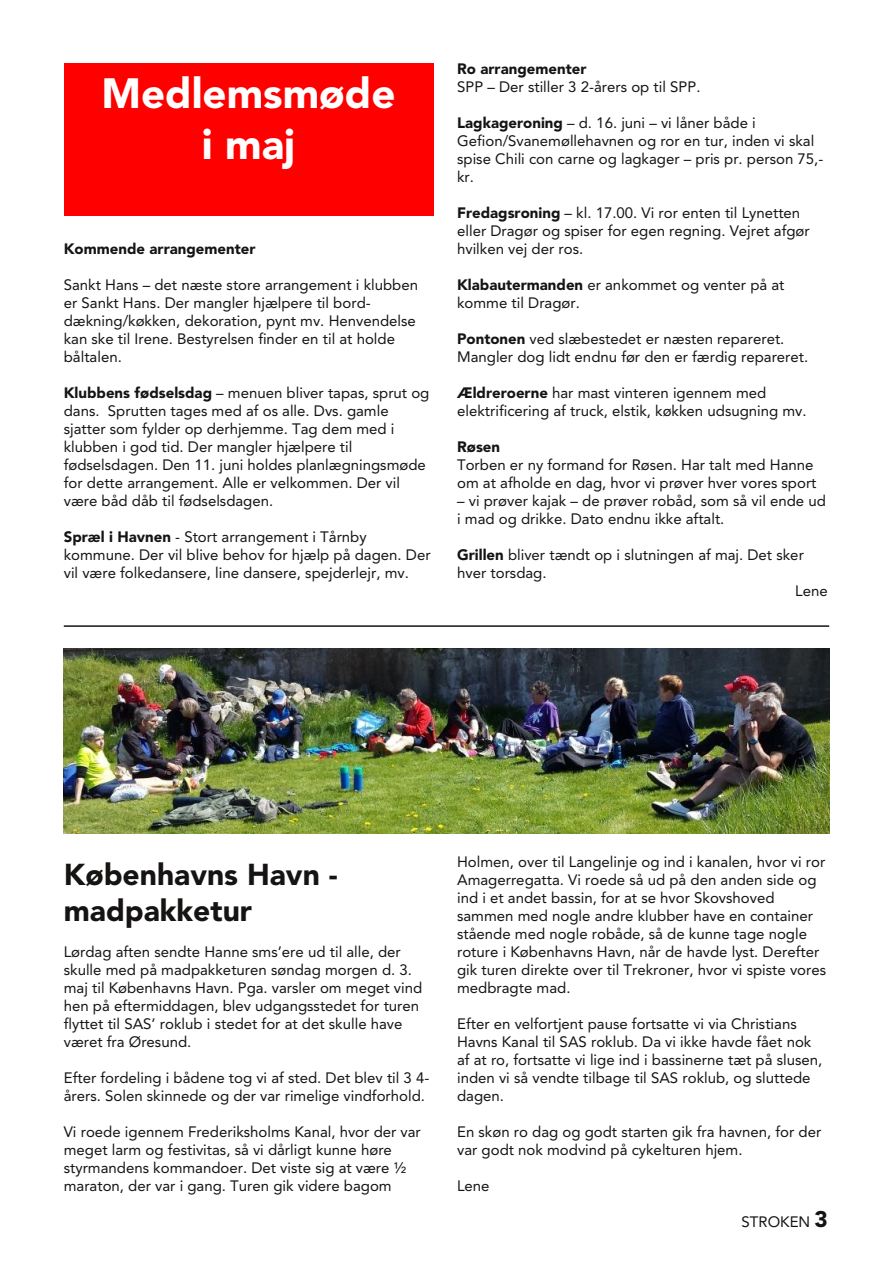
<style>
.page{position:relative;width:893px;height:1263px;background:#fff}
.page>*{position:absolute;margin:0;border:0;box-sizing:border-box;transform-origin:0 0}
.t1{font:900 42px/50.6px "Avenir";color:#fff;text-align:center}
.t2{font:900 30px/36px "Avenir";color:#161413}
.t3{font:15px/18px "Avenir";color:#161413}
.t4{font:900 15px "Avenir";color:#161413}
.s1{font-weight:900}
.s2{font-weight:900;font-size:22.5px}
</style>
<div class="page">
<div style="left:64px;top:64px;width:370px;height:152px;background:#f00"></div>
<hr style="left:64px;top:625px;width:765px;height:2px;background:#161413">
<img style="left:64px;top:649px;width:765px;height:184px">
<h1 class="t1" style="left:101px;top:68px;width:295px">Medlemsmøde i maj</h1>
<p class="t4" style="left:64px;top:240px;width:193px">Kommende arrangementer</p>
<p class="t3" style="left:64px;top:276px;width:356px">Sankt Hans – det næste store arrangement i klubben er Sankt Hans. Der mangler hjælpere til bord&shy;dækning/køkken, dekoration, pynt mv. Henvendelse kan ske til Irene. Bestyrelsen finder en til at holde båltalen.</p>
<p class="t3" style="left:64px;top:384px;width:367px"><span class="s1">Klubbens fødselsdag</span> – menuen bliver tapas, sprut og dans. Sprutten tages med af os alle. Dvs. gamle sjatter som fylder op derhjemme. Tag dem med i klubben i god tid. Der mangler hjælpere til fødselsdagen. Den 11. juni holdes planlægningsmøde for dette arrangement. Alle er velkommen. Der vil være båd dåb til fødselsdagen.</p>
<p class="t3" style="left:64px;top:528px;width:368px"><span class="s1">Spræl i Havnen</span> - Stort arrangement i Tårnby kommune. Der vil blive behov for hjælp på dagen. Der vil være folkedansere, line dansere, spejderlejr, mv.</p>
<p class="t4" style="left:457px;top:60px;width:131px">Ro arrangementer</p>
<p class="t3" style="left:457px;top:78px;width:245px">SPP – Der stiller 3 2-årers op til SPP.</p>
<p class="t3" style="left:457px;top:114px;width:368px"><span class="s1">Lagkageroning</span> – d. 16. juni – vi låner både i Gefion/Svanemøllehavnen og ror en tur, inden vi skal spise Chili con carne og lagkager – pris pr. person 75,- kr.</p>
<p class="t3" style="left:457px;top:204px;width:354px"><span class="s1">Fredagsroning</span> – kl. 17.00. Vi ror enten til Lynetten eller Dragør og spiser for egen regning. Vejret afgør hvilken vej der ros.</p>
<p class="t3" style="left:457px;top:276px;width:329px"><span class="s1">Klabautermanden</span> er ankommet og venter på at komme til Dragør.</p>
<p class="t3" style="left:457px;top:330px;width:353px"><span class="s1">Pontonen</span> ved slæbestedet er næsten repareret.<br>Mangler dog lidt endnu før den er færdig repareret.</p>
<p class="t3" style="left:457px;top:384px;width:351px"><span class="s1">Ældreroerne</span> har mast vinteren igennem med elektrificering af truck, elstik, køkken udsugning mv.</p>
<p class="t4" style="left:457px;top:438px;width:45px">Røsen</p>
<p class="t3" style="left:457px;top:456px;width:361px">Torben er ny formand for Røsen. Har talt med Hanne om at afholde en dag, hvor vi prøver hver vores sport</p>
<p class="t3" style="left:457px;top:492px;width:370px">– vi prøver kajak – de prøver robåd, som så vil ende ud i mad og drikke. Dato endnu ikke aftalt.</p>
<p class="t3" style="left:457px;top:546px;width:348px"><span class="s1">Grillen</span> bliver tændt op i slutningen af maj. Det sker</p>
<p class="t3" style="left:457px;top:564px;width:91px">hver torsdag.</p>
<p class="t3" style="left:795px;top:582px;width:34px">Lene</p>
<h2 class="t2" style="left:64px;top:856px;width:275px">Københavns Havn - madpakketur</h2>
<p class="t3" style="left:64px;top:942px;width:360px">Lørdag aften sendte Hanne sms’ere ud til alle, der skulle med på madpakketuren søndag morgen d. 3. maj til Københavns Havn. Pga. varsler om meget vind hen på eftermiddagen, blev udgangsstedet for turen flyttet til SAS’ roklub i stedet for at det skulle have været fra Øresund.</p>
<p class="t3" style="left:64px;top:1068px;width:367px">Efter fordeling i bådene tog vi af sted. Det blev til 3 4- årers. Solen skinnede og der var rimelige vindforhold.</p>
<p class="t3" style="left:64px;top:1122px;width:359px">Vi roede igennem Frederiksholms Kanal, hvor der var meget larm og festivitas, så vi dårligt kunne høre styrmandens kommandoer. Det viste sig at være ½ maraton, der var i gang. Turen gik videre bagom</p>
<p class="t3" style="left:457px;top:852px;width:371px">Holmen, over til Langelinje og ind i kanalen, hvor vi ror Amagerregatta. Vi roede så ud på den anden side og ind i et andet bassin, for at se hvor Skovshoved sammen med nogle andre klubber have en container stående med nogle robåde, så de kunne tage nogle roture i Københavns Havn, når de havde lyst. Derefter gik turen direkte over til Trekroner, hvor vi spiste vores medbragte mad.</p>
<p class="t3" style="left:457px;top:1014px;width:367px">Efter en velfortjent pause fortsatte vi via Christians Havns Kanal til SAS roklub. Da vi ikke havde fået nok af at ro, fortsatte vi lige ind i bassinerne tæt på slusen, inden vi så vendte tilbage til SAS roklub, og sluttede dagen.</p>
<p class="t3" style="left:457px;top:1122px;width:366px">En skøn ro dag og godt starten gik fra havnen, for der var godt nok modvind på cykelturen hjem.</p>
<p class="t3" style="left:457px;top:1176px;width:34px">Lene</p>
<p class="t3" style="left:742px;top:1212px;width:88px">STROKEN <span class="s2">3</span></p>
</div>
